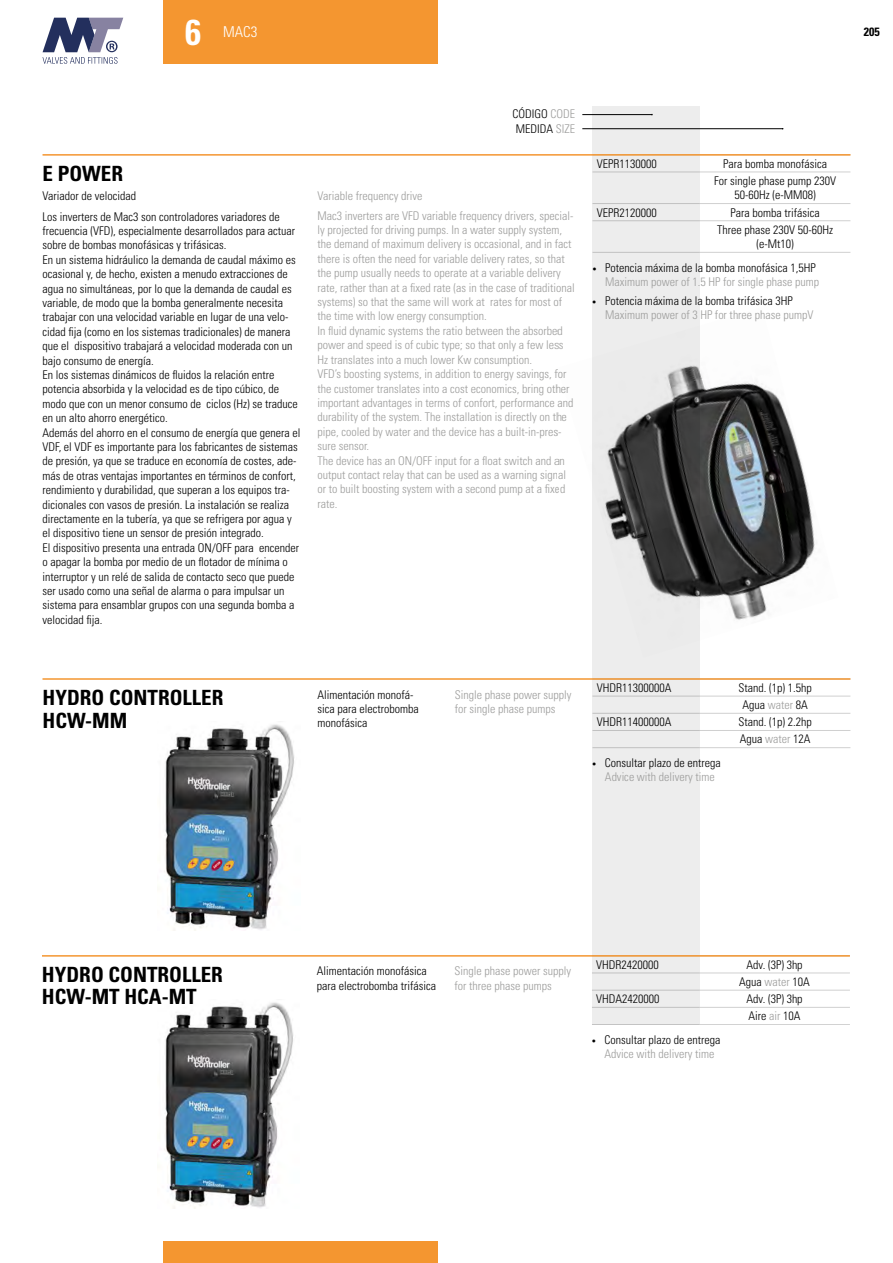
<style>
.page{position:relative;width:893px;height:1263px;background:#fff}
.page>*{position:absolute;margin:0;border:0;box-sizing:border-box;transform-origin:0 0}
.t1{font:700 condensed 36px "Univers LT Std";color:#fff}
.t2{font:700 condensed 21px/22.5px "Univers LT Std";color:#000}
.t3{font:300 condensed 15px "Univers LT Std";color:#fff}
.t4{font:300 condensed 12px/14.4px "Univers LT Std";color:#000}
.t5{font:300 condensed 12px/14.4px "Univers LT Std";color:#9d9d9c}
.t6{font:700 condensed 12px "Univers LT Std";color:#000}
.s1{color:#9d9d9c}
.s2{font-family:"Univers LT Std X Black";font-weight:400;font-stretch:normal}
</style>
<div class="page">
<div style="left:163px;top:0;width:275px;height:64px;background:#f49630"></div>
<svg style="left:43px;top:18px;width:80px;height:46px"></svg>
<div style="left:163px;top:1242px;width:275px;height:21px;background:#f49630"></div>
<img style="left:164px;top:1002px;width:130px;height:206px">
<div style="left:592px;top:106px;width:108px;height:919px;background:#ededed"></div>
<hr style="left:582px;top:114px;width:70px;height:1px;background:#000">
<hr style="left:582px;top:128px;width:201px;height:1px;background:#000">
<hr style="left:592px;top:172px;width:108px;height:1px;background:#d0d0d0">
<hr style="left:700px;top:172px;width:150px;height:1px;background:#d0d0d0">
<hr style="left:592px;top:203px;width:108px;height:1px;background:#d0d0d0">
<hr style="left:700px;top:203px;width:150px;height:1px;background:#d0d0d0">
<hr style="left:592px;top:220px;width:108px;height:1px;background:#d0d0d0">
<hr style="left:700px;top:220px;width:150px;height:1px;background:#d0d0d0">
<hr style="left:592px;top:252px;width:108px;height:1px;background:#d0d0d0">
<hr style="left:700px;top:252px;width:150px;height:1px;background:#d0d0d0">
<hr style="left:43px;top:154px;width:807px;height:2px;background:#f49630">
<img style="left:605px;top:365px;width:210px;height:255px">
<hr style="left:592px;top:696px;width:108px;height:1px;background:#d0d0d0">
<hr style="left:700px;top:696px;width:150px;height:1px;background:#d0d0d0">
<hr style="left:592px;top:713px;width:108px;height:1px;background:#d0d0d0">
<hr style="left:700px;top:713px;width:150px;height:1px;background:#d0d0d0">
<hr style="left:592px;top:730px;width:108px;height:1px;background:#d0d0d0">
<hr style="left:700px;top:730px;width:150px;height:1px;background:#d0d0d0">
<hr style="left:592px;top:747px;width:108px;height:1px;background:#d0d0d0">
<hr style="left:700px;top:747px;width:150px;height:1px;background:#d0d0d0">
<hr style="left:42px;top:678px;width:808px;height:2px;background:#f49630">
<img style="left:164px;top:724px;width:130px;height:206px">
<hr style="left:592px;top:973px;width:107px;height:1px;background:#d0d0d0">
<hr style="left:699px;top:973px;width:151px;height:1px;background:#d0d0d0">
<hr style="left:592px;top:990px;width:107px;height:1px;background:#d0d0d0">
<hr style="left:699px;top:990px;width:151px;height:1px;background:#d0d0d0">
<hr style="left:592px;top:1007px;width:107px;height:1px;background:#d0d0d0">
<hr style="left:699px;top:1007px;width:151px;height:1px;background:#d0d0d0">
<hr style="left:592px;top:1024px;width:107px;height:1px;background:#d0d0d0">
<hr style="left:699px;top:1024px;width:151px;height:1px;background:#d0d0d0">
<hr style="left:42px;top:955px;width:808px;height:2px;background:#f49630">
<h1 class="t1" style="left:185px;top:10px;width:17px">6</h1>
<p class="t3" style="left:223px;top:23px;width:36px">MAC3</p>
<h2 class="t2" style="left:43px;top:162px;width:82px">E POWER</h2>
<p class="t4" style="left:43px;top:189px;width:95px">Variador de velocidad</p>
<p class="t5" style="left:317px;top:189px;width:106px">Variable frequency drive</p>
<p class="t4" style="left:513px;top:107px;width:64px">CÓDIGO <span class="s1">CODE<br></span>MEDIDA <span class="s1">SIZE</span></p>
<p class="t4" style="left:43px;top:209px;width:259px">Los inverters de Mac3 son controladores variadores de frecuencia (VFD), especialmente desarrollados para actuar sobre de bombas monofásicas y trifásicas.<br>En un sistema hidráulico la demanda de caudal máximo es ocasional y, de hecho, existen a menudo extracciones de agua no simultáneas, por lo que la demanda de caudal es variable, de modo que la bomba generalmente necesita trabajar con una velocidad variable en lugar de una velo&shy;cidad fija (como en los sistemas tradicionales) de manera que el dispositivo trabajará a velocidad moderada con un bajo consumo de energía.<br>En los sistemas dinámicos de fluidos la relación entre potencia absorbida y la velocidad es de tipo cúbico, de modo que con un menor consumo de ciclos (Hz) se traduce en un alto ahorro energético.<br>Además del ahorro en el consumo de energía que genera el VDF, el VDF es importante para los fabricantes de sistemas de presión, ya que se traduce en economía de costes, ade&shy;más de otras ventajas importantes en términos de confort, rendimiento y durabilidad, que superan a los equipos tra&shy;dicionales con vasos de presión. La instalación se realiza directamente en la tubería, ya que se refrigera por agua y el dispositivo tiene un sensor de presión integrado.<br>El dispositivo presenta una entrada ON/OFF para encender o apagar la bomba por medio de un flotador de mínima o interruptor y un relé de salida de contacto seco que puede ser usado como una señal de alarma o para impulsar un sistema para ensamblar grupos con una segunda bomba a velocidad fija.</p>
<p class="t5" style="left:317px;top:208px;width:259px">Mac3 inverters are VFD variable frequency drivers, special&shy;ly projected for driving pumps. In a water supply system, the demand of maximum delivery is occasional, and in fact there is often the need for variable delivery rates, so that the pump usually needs to operate at a variable delivery rate, rather than at a fixed rate (as in the case of traditional systems) so that the same will work at rates for most of the time with low energy consumption.<br>In fluid dynamic systems the ratio between the absorbed power and speed is of cubic type; so that only a few less Hz translates into a much lower Kw consumption.<br>VFD’s boosting systems, in addition to energy savings, for the customer translates into a cost economics, bring other important advantages in terms of confort, performance and durability of the system. The installation is directly on the pipe, cooled by water and the device has a built-in-pres&shy;sure sensor.<br>The device has an ON/OFF input for a float switch and an output contact relay that can be used as a warning signal or to built boosting system with a second pump at a fixed rate.</p>
<p class="t4" style="left:597px;top:156px;width:61px">VEPR1130000</p>
<p class="t4" style="left:714px;top:155px;width:123px;line-height:17.2px;text-align:center">Para bomba monofásica<br>For single phase pump 230V</p>
<p class="t4" style="left:734px;top:188px;width:83px">50-60Hz (e-MM08)</p>
<p class="t4" style="left:597px;top:205px;width:61px">VEPR2120000</p>
<p class="t4" style="left:717px;top:204px;width:117px;line-height:17.2px;text-align:center">Para bomba trifásica<br>Three phase 230V 50-60Hz</p>
<p class="t4" style="left:756px;top:237px;width:39px">(e-Mt10)</p>
<p class="t4" style="left:592px;top:260px;width:228px;text-align:right"><span class="s2">∙</span> Potencia máxima de la bomba monofásica 1,5HP<br><span class="s1">Maximum power of 1.5 HP for single phase pump</span></p>
<p class="t4" style="left:605px;top:294px;width:210px;text-indent:-13px"><span class="s2">∙</span> Potencia máxima de la bomba trifásica 3HP<br><span class="s1">Maximum power of 3 HP for three phase pumpV</span></p>
<h2 class="t2" style="left:42px;top:686px;width:182px">HYDRO CONTROLLER<br>HCW-MM</h2>
<p class="t4" style="left:317px;top:687px;width:103px">Alimentación monofá&shy;sica para electrobomba monofásica</p>
<p class="t5" style="left:455px;top:687px;width:118px">Single phase power supply for single phase pumps</p>
<p class="t4" style="left:597px;top:680px;width:76px">VHDR11300000A</p>
<p class="t4" style="left:738px;top:679px;width:75px;line-height:17.2px;text-align:center">Stand. (1p) 1.5hp<br>Agua <span class="s1">water</span> 8A</p>
<p class="t4" style="left:597px;top:715px;width:76px">VHDR11400000A</p>
<p class="t4" style="left:738px;top:713px;width:75px;line-height:17.2px">Stand. (1p) 2.2hp<br>Agua <span class="s1">water</span> 12A</p>
<p class="t4" style="left:592px;top:756px;width:130px;text-align:center"><span class="s2">∙</span> Consultar plazo de entrega<br><span class="s1">Advice with delivery time</span></p>
<p class="t6" style="left:864px;top:25px;width:17px">205</p>
<h2 class="t2" style="left:42px;top:963px;width:182px">HYDRO CONTROLLER<br>HCW-MT HCA-MT</h2>
<p class="t4" style="left:317px;top:964px;width:121px">Alimentación monofásica para electrobomba trifásica</p>
<p class="t5" style="left:454px;top:964px;width:118px">Single phase power supply for three phase pumps</p>
<p class="t4" style="left:596px;top:957px;width:64px">VHDR2420000</p>
<p class="t4" style="left:739px;top:956px;width:72px;line-height:17.2px;text-align:center">Adv. (3P) 3hp<br>Agua <span class="s1">water</span> 10A</p>
<p class="t4" style="left:596px;top:992px;width:65px">VHDA2420000</p>
<p class="t4" style="left:747px;top:990px;width:58px;line-height:17.2px">Adv. (3P) 3hp<br>Aire <span class="s1">air</span> 10A</p>
<p class="t4" style="left:592px;top:1033px;width:130px;text-align:center"><span class="s2">∙</span> Consultar plazo de entrega<br><span class="s1">Advice with delivery time</span></p>
</div>
